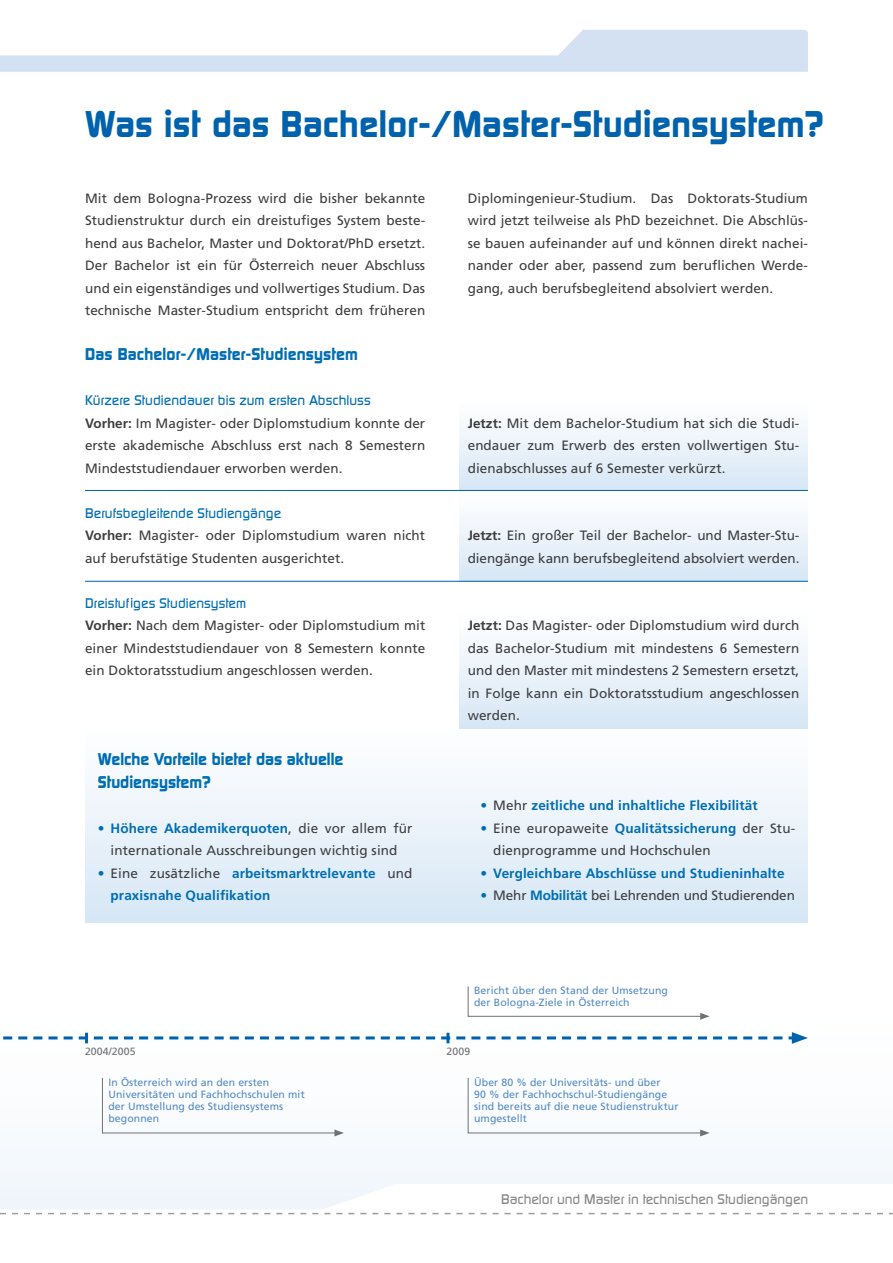
<style>
.page{position:relative;width:893px;height:1263px;background:#fff}
.page>*{position:absolute;margin:0;border:0;box-sizing:border-box;transform-origin:0 0}
.t1{font:700 36px "Digital";letter-spacing:.01em;color:#0062ac}
.t2{font:700 16.5px/22.5px "Digital";color:#006eb3}
.t3{font:13.5px/22.5px "Frutiger";letter-spacing:.005em;color:#3e3e40;text-align:justify}
.t4{font:700 13.5px/22.5px "Frutiger";letter-spacing:.01em;color:#006eb3}
.t5{font:500 13.5px "Digital";letter-spacing:.005em;color:#006eb3}
.t6{font:500 13.5px "Digital";color:#87888a}
.t7{font:10.5px/12px "Frutiger";letter-spacing:.01em;color:#538ac3}
.t8{font:10.5px "Frutiger";letter-spacing:.01em;color:#707173}
.s1{font-weight:700}
.s2{color:#006eb3}
.s3{font-weight:700;color:#006eb3}
.s4{font-weight:400}
.s5{font-weight:400;color:#3e3e40}
</style>
<div class="page">
<div style="left:459px;top:490px;width:349px;height:92px;background:linear-gradient(to bottom,#fff,#d2e4f4)"></div>
<div style="left:459px;top:398px;width:349px;height:92px;background:linear-gradient(to bottom,#fff,#d7e7f5)"></div>
<svg style="left:0;top:30px;width:808px;height:42px"></svg>
<svg style="left:0;top:1184px;width:893px;height:31px"></svg>
<svg style="left:0;top:1213px;width:893px;height:1px"></svg>
<div style="left:85px;top:720px;width:723px;height:203px;background:linear-gradient(to bottom,#fff,#d6e7f5)"></div>
<svg style="left:3px;top:1032px;width:805px;height:12px"></svg>
<svg style="left:102px;top:1077px;width:242px;height:59px"></svg>
<svg style="left:467px;top:1077px;width:243px;height:59px"></svg>
<svg style="left:467px;top:986px;width:243px;height:34px"></svg>
<hr style="left:85px;top:490px;width:723px;height:1px;background:#0062ac">
<hr style="left:85px;top:581px;width:723px;height:1px;background:#0062ac">
<svg style="left:131px;top:598px;width:2px;height:10px"></svg>
<div style="left:459px;top:607px;width:349px;height:122px;background:linear-gradient(to bottom,#fff,#d7e7f5)"></div>
<h1 class="t1" style="left:85px;top:102px;width:741px">Was ist das Bachelor-/Master-Studiensystem?</h1>
<p class="t3" style="left:85px;top:186px;width:342px">Mit dem Bologna-Prozess wird die bisher bekannte Studienstruktur durch ein dreistufiges System beste&shy;hend aus Bachelor, Master und Doktorat/PhD ersetzt.<br>Der Bachelor ist ein für Österreich neuer Abschluss und ein eigenständiges und vollwertiges Studium. Das technische Master-Studium entspricht dem früheren</p>
<p class="t3" style="left:468px;top:186px;width:342px">Diplomingenieur-Studium. Das Doktorats-Studium wird jetzt teilweise als PhD bezeichnet. Die Abschlüs&shy;se bauen aufeinander auf und können direkt nachei&shy;nander oder aber, passend zum beruflichen Werde&shy;gang, auch berufsbegleitend absolviert werden.</p>
<p class="t2" style="left:85px;top:343px;width:274px">Das Bachelor-/Master-Studiensystem</p>
<p class="t5" style="left:85px;top:392px;width:287px">Kürzere Studiendauer bis zum ersten Abschluss</p>
<p class="t3" style="left:85px;top:411px;width:342px"><span class="s1">Vorher:</span> Im Magister- oder Diplomstudium konnte der erste akademische Abschluss erst nach 8 Semestern Mindeststudiendauer erworben werden.</p>
<p class="t5" style="left:85px;top:505px;width:198px">Berufsbegleitende Studiengänge</p>
<p class="t3" style="left:85px;top:524px;width:342px"><span class="s1">Vorher:</span> Magister- oder Diplomstudium waren nicht auf berufstätige Studenten ausgerichtet.</p>
<p class="t5" style="left:85px;top:595px;width:163px">Dreistuf ges Studiensystem</p>
<p class="t3" style="left:85px;top:614px;width:342px"><span class="s1">Vorher:</span> Nach dem Magister- oder Diplomstudium mit einer Mindeststudiendauer von 8 Semestern konnte ein Doktoratsstudium angeschlossen werden.</p>
<p class="t2" style="left:98px;top:748px;width:247px">Welche Vorteile bietet das aktuelle<br>Studiensystem?</p>
<p class="t3" style="left:98px;top:816px;width:316px;text-align:center"><span class="s2">•</span> <span class="s3">Höhere Akademikerquoten</span>, die vor allem für internationale Ausschreibungen wichtig sind</p>
<p class="t4" style="left:111px;top:861px;width:303px;text-indent:-13px"><span class="s4">•</span> <span class="s5">Eine zusätzliche</span> arbeitsmarktrelevante <span class="s5">und </span>praxisnahe Qualifikation</p>
<p class="t3" style="left:468px;top:411px;width:333px"><span class="s1">Jetzt:</span> Mit dem Bachelor-Studium hat sich die Studi&shy;endauer zum Erwerb des ersten vollwertigen Stu&shy;dienabschlusses auf 6 Semester verkürzt.</p>
<p class="t3" style="left:468px;top:524px;width:333px"><span class="s1">Jetzt:</span> Ein großer Teil der Bachelor- und Master-Stu-- diengänge kann berufsbegleitend absolviert werden.</p>
<p class="t3" style="left:468px;top:614px;width:333px"><span class="s1">Jetzt:</span> Das Magister- oder Diplomstudium wird durch das Bachelor-Studium mit mindestens 6 Semestern und den Master mit mindestens 2 Semestern ersetzt, in Folge kann ein Doktoratsstudium angeschlossen werden.</p>
<p class="t4" style="left:480px;top:794px;width:279px"><span class="s4">•</span> <span class="s5">Mehr</span> zeitliche und inhaltliche Flexibilität</p>
<p class="t3" style="left:493px;top:816px;width:303px;text-indent:-13px"><span class="s2">•</span> Eine europaweite <span class="s3">Qualitätssicherung</span> der Stu&shy;dienprogramme und Hochschulen</p>
<p class="t4" style="left:480px;top:861px;width:305px"><span class="s4">•</span> Vergleichbare Abschlüsse und Studieninhalte</p>
<p class="t3" style="left:480px;top:884px;width:316px"><span class="s2">•</span> Mehr <span class="s3">Mobilität</span> bei Lehrenden und Studierenden</p>
<p class="t7" style="left:474px;top:984px;width:195px">Bericht über den Stand der Umsetzung der Bologna-Ziele in Österreich</p>
<p class="t8" style="left:85px;top:1045px;width:52px">2004/2005</p>
<p class="t8" style="left:446px;top:1045px;width:25px">2009</p>
<p class="t7" style="left:108px;top:1076px;width:198px">In Österreich wird an den ersten<br>Universitäten und Fachhochschulen mit der Umstellung des Studiensystems begonnen</p>
<p class="t7" style="left:474px;top:1076px;width:206px">Über 80 % der Universitäts- und über<br>90 % der Fachhochschul-Studiengänge sind bereits auf die neue Studienstruktur umgestellt</p>
<p class="t6" style="left:501px;top:1191px;width:309px">Bachelor und Master in technischen Studiengängen</p>
</div>
